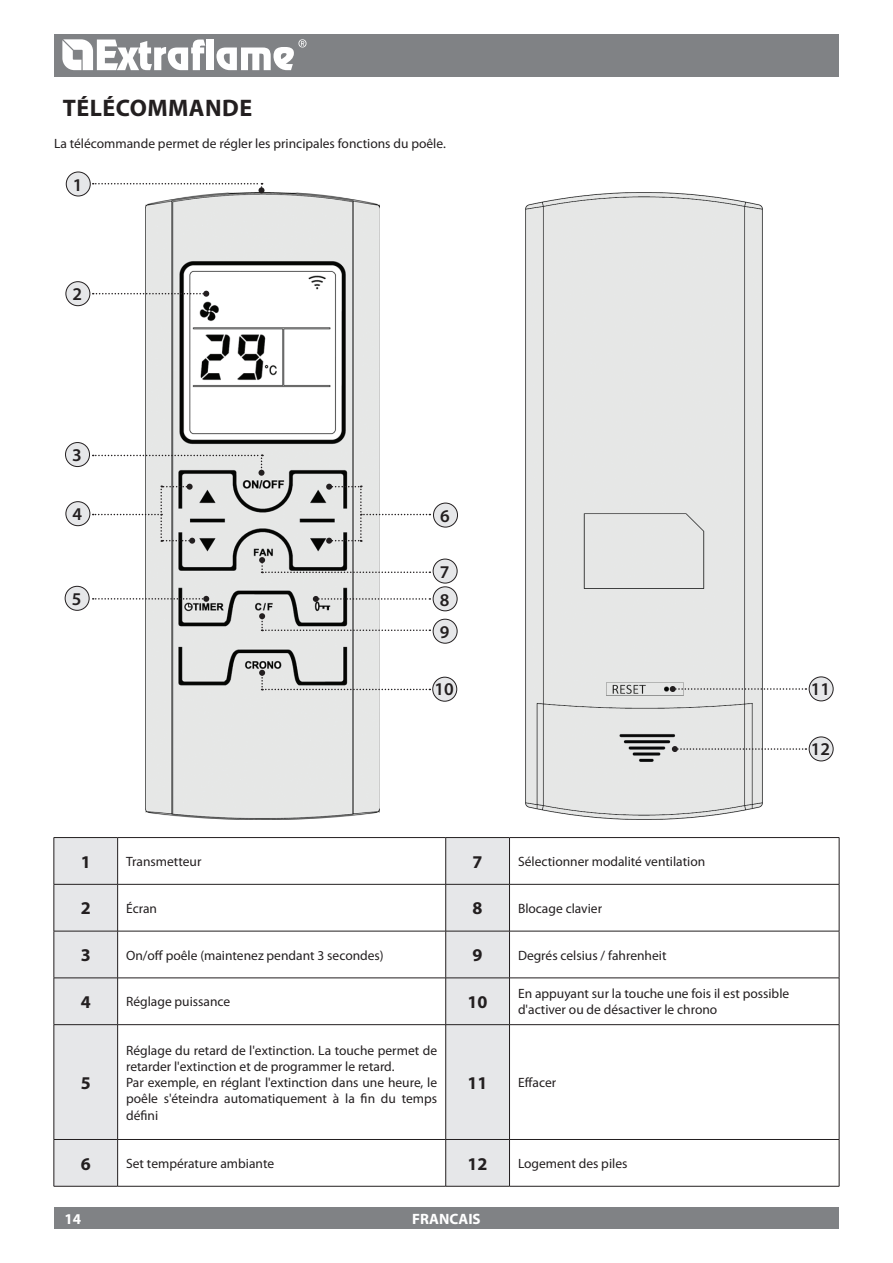
<style>
.page{position:relative;width:893px;height:1263px;background:#fff}
.page>*{position:absolute;margin:0;border:0;box-sizing:border-box;transform-origin:0 0}
.t1{font:700 24px "Myriad Pro";letter-spacing:.02em;color:#231f20}
.t2{font:600 18px/27.8px "Myriad Pro";color:#231f20}
.t3{font:700 18px "Myriad Pro";color:#231f20}
.t4{font:700 15px "Myriad Pro";color:#fff}
.t5{font:13.5px/16.2px "Myriad Pro";color:#231f20}
</style>
<div class="page">
<img style="left:146px;top:192px;width:233px;height:627px">
<div style="left:220px;top:293px;width:94px;height:32px;background:#fff"></div>
<svg style="left:93px;top:484px;width:102px;height:60px"></svg>
<svg style="left:326px;top:484px;width:104px;height:60px"></svg>
<svg style="left:313px;top:596px;width:117px;height:6px"></svg>
<svg style="left:93px;top:596px;width:116px;height:6px"></svg>
<svg style="left:93px;top:183px;width:171px;height:10px"></svg>
<svg style="left:259px;top:670px;width:171px;height:20px"></svg>
<svg style="left:259px;top:613px;width:171px;height:18px"></svg>
<svg style="left:259px;top:557px;width:171px;height:16px"></svg>
<svg style="left:93px;top:291px;width:116px;height:6px"></svg>
<div style="left:66px;top:282px;width:24px;height:24px;background:#e6e7e9;border-radius:50%"></div>
<div style="left:66px;top:281px;width:24px;height:25px;border:1px solid #231f20;border-radius:50%"></div>
<svg style="left:93px;top:454px;width:171px;height:22px"></svg>
<div style="left:66px;top:442px;width:24px;height:24px;background:#e6e7e9;border-radius:50%"></div>
<div style="left:65px;top:442px;width:25px;height:25px;border:1px solid #231f20;border-radius:50%"></div>
<div style="left:66px;top:502px;width:24px;height:24px;background:#e6e7e9;border-radius:50%"></div>
<div style="left:66px;top:501px;width:24px;height:25px;border:1px solid #231f20;border-radius:50%"></div>
<div style="left:65px;top:586px;width:24px;height:24px;background:#e6e7e9;border-radius:50%"></div>
<div style="left:65px;top:586px;width:24px;height:24px;border:1px solid #231f20;border-radius:50%"></div>
<div style="left:66px;top:172px;width:24px;height:24px;background:#e6e7e9;border-radius:50%"></div>
<div style="left:66px;top:172px;width:24px;height:24px;border:1px solid #231f20;border-radius:50%"></div>
<div style="left:433px;top:503px;width:24px;height:24px;background:#e6e7e9;border-radius:50%"></div>
<div style="left:433px;top:503px;width:25px;height:24px;border:1px solid #231f20;border-radius:50%"></div>
<div style="left:433px;top:559px;width:24px;height:24px;background:#e6e7e9;border-radius:50%"></div>
<div style="left:433px;top:559px;width:24px;height:24px;border:1px solid #231f20;border-radius:50%"></div>
<div style="left:433px;top:587px;width:24px;height:24px;background:#e6e7e9;border-radius:50%"></div>
<div style="left:433px;top:587px;width:24px;height:24px;border:1px solid #231f20;border-radius:50%"></div>
<div style="left:433px;top:619px;width:24px;height:24px;background:#e6e7e9;border-radius:50%"></div>
<div style="left:433px;top:619px;width:24px;height:24px;border:1px solid #231f20;border-radius:50%"></div>
<div style="left:433px;top:677px;width:24px;height:24px;background:#e6e7e9;border-radius:50%"></div>
<div style="left:433px;top:677px;width:24px;height:24px;border:1px solid #231f20;border-radius:50%"></div>
<div style="left:526px;top:192px;width:236px;height:627px;background:#e6e7e6"></div>
<svg style="left:672px;top:746px;width:134px;height:6px"></svg>
<div style="left:809px;top:737px;width:24px;height:24px;background:#e6e7e9;border-radius:50%"></div>
<div style="left:809px;top:737px;width:24px;height:24px;border:1px solid #231f20;border-radius:50%"></div>
<svg style="left:670px;top:686px;width:136px;height:6px"></svg>
<div style="left:809px;top:677px;width:24px;height:24px;background:#e6e7e9;border-radius:50%"></div>
<div style="left:809px;top:677px;width:24px;height:24px;border:1px solid #231f20;border-radius:50%"></div>
<div style="left:54px;top:34px;width:785px;height:43px;background:#808285"></div>
<div style="left:54px;top:1208px;width:785px;height:21px;background:#808285"></div>
<svg style="left:62px;top:39px;width:143px;height:31px"></svg>
<div style="left:207px;top:40px;width:7px;height:30px;background:#fff"></div>
<svg style="left:216px;top:39px;width:90px;height:31px"></svg>
<svg style="left:55px;top:838px;width:454px;height:46px"></svg>
<svg style="left:55px;top:885px;width:454px;height:301px"></svg>
<hr style="left:54px;top:837px;width:64px;height:1px;background:#231f20">
<hr style="left:54px;top:838px;width:1px;height:46px;background:#231f20">
<hr style="left:118px;top:837px;width:328px;height:1px;background:#231f20">
<hr style="left:117px;top:838px;width:1px;height:46px;background:#231f20">
<hr style="left:446px;top:837px;width:63px;height:1px;background:#231f20">
<hr style="left:445px;top:838px;width:1px;height:46px;background:#231f20">
<hr style="left:509px;top:837px;width:330px;height:1px;background:#231f20">
<hr style="left:509px;top:838px;width:1px;height:46px;background:#231f20">
<hr style="left:839px;top:838px;width:1px;height:46px;background:#231f20">
<hr style="left:54px;top:884px;width:64px;height:1px;background:#231f20">
<hr style="left:54px;top:884px;width:1px;height:47px;background:#231f20">
<hr style="left:118px;top:884px;width:328px;height:1px;background:#231f20">
<hr style="left:117px;top:884px;width:1px;height:47px;background:#231f20">
<hr style="left:446px;top:884px;width:63px;height:1px;background:#231f20">
<hr style="left:445px;top:884px;width:1px;height:47px;background:#231f20">
<hr style="left:509px;top:884px;width:330px;height:1px;background:#231f20">
<hr style="left:509px;top:884px;width:1px;height:47px;background:#231f20">
<hr style="left:839px;top:884px;width:1px;height:47px;background:#231f20">
<hr style="left:54px;top:931px;width:64px;height:1px;background:#231f20">
<hr style="left:54px;top:931px;width:1px;height:47px;background:#231f20">
<hr style="left:118px;top:931px;width:328px;height:1px;background:#231f20">
<hr style="left:117px;top:931px;width:1px;height:47px;background:#231f20">
<hr style="left:446px;top:931px;width:63px;height:1px;background:#231f20">
<hr style="left:445px;top:931px;width:1px;height:47px;background:#231f20">
<hr style="left:509px;top:931px;width:330px;height:1px;background:#231f20">
<hr style="left:509px;top:931px;width:1px;height:47px;background:#231f20">
<hr style="left:839px;top:931px;width:1px;height:47px;background:#231f20">
<hr style="left:54px;top:978px;width:64px;height:1px;background:#231f20">
<hr style="left:54px;top:978px;width:1px;height:46px;background:#231f20">
<hr style="left:118px;top:978px;width:328px;height:1px;background:#231f20">
<hr style="left:117px;top:978px;width:1px;height:46px;background:#231f20">
<hr style="left:446px;top:978px;width:63px;height:1px;background:#231f20">
<hr style="left:445px;top:978px;width:1px;height:46px;background:#231f20">
<hr style="left:509px;top:978px;width:330px;height:1px;background:#231f20">
<hr style="left:509px;top:978px;width:1px;height:46px;background:#231f20">
<hr style="left:839px;top:978px;width:1px;height:46px;background:#231f20">
<hr style="left:54px;top:1024px;width:64px;height:1px;background:#231f20">
<hr style="left:54px;top:1025px;width:1px;height:114px;background:#231f20">
<hr style="left:118px;top:1024px;width:328px;height:1px;background:#231f20">
<hr style="left:117px;top:1025px;width:1px;height:114px;background:#231f20">
<hr style="left:446px;top:1024px;width:63px;height:1px;background:#231f20">
<hr style="left:445px;top:1025px;width:1px;height:114px;background:#231f20">
<hr style="left:509px;top:1024px;width:330px;height:1px;background:#231f20">
<hr style="left:509px;top:1025px;width:1px;height:114px;background:#231f20">
<hr style="left:839px;top:1025px;width:1px;height:114px;background:#231f20">
<hr style="left:54px;top:1139px;width:64px;height:1px;background:#231f20">
<hr style="left:54px;top:1140px;width:1px;height:46px;background:#231f20">
<hr style="left:118px;top:1139px;width:328px;height:1px;background:#231f20">
<hr style="left:117px;top:1140px;width:1px;height:46px;background:#231f20">
<hr style="left:446px;top:1139px;width:63px;height:1px;background:#231f20">
<hr style="left:445px;top:1140px;width:1px;height:46px;background:#231f20">
<hr style="left:509px;top:1139px;width:330px;height:1px;background:#231f20">
<hr style="left:509px;top:1140px;width:1px;height:46px;background:#231f20">
<hr style="left:839px;top:1140px;width:1px;height:46px;background:#231f20">
<hr style="left:54px;top:1186px;width:64px;height:1px;background:#231f20">
<hr style="left:118px;top:1186px;width:328px;height:1px;background:#231f20">
<hr style="left:446px;top:1186px;width:63px;height:1px;background:#231f20">
<hr style="left:509px;top:1186px;width:330px;height:1px;background:#231f20">
<h1 class="t1" style="left:63px;top:92px;width:191px">TÉLÉCOMMANDE</h1>
<p class="t5" style="left:54px;top:135px;width:393px">La télécommande permet de régler les principales fonctions du poêle.</p>
<h2 class="t2" style="left:73px;top:170px;width:11px">1</h2>
<h2 class="t2" style="left:72px;top:280px;width:11px">2</h2>
<h2 class="t2" style="left:72px;top:441px;width:11px">3</h2>
<h2 class="t2" style="left:72px;top:500px;width:11px">4</h2>
<h2 class="t2" style="left:72px;top:585px;width:11px">5</h2>
<h2 class="t2" style="left:440px;top:501px;width:11px">6</h2>
<h2 class="t2" style="left:440px;top:557px;width:11px">7<br>8</h2>
<h2 class="t2" style="left:440px;top:617px;width:11px">9</h2>
<h2 class="t2" style="left:435px;top:675px;width:21px">10</h2>
<h2 class="t2" style="left:811px;top:675px;width:21px">11</h2>
<h2 class="t2" style="left:811px;top:735px;width:21px">12</h2>
<h2 class="t3" style="left:81px;top:850px;width:11px">1</h2>
<p class="t5" style="left:126px;top:853px;width:77px">Transmetteur</p>
<h2 class="t3" style="left:473px;top:850px;width:11px">7</h2>
<p class="t5" style="left:518px;top:853px;width:189px">Sélectionner modalité ventilation</p>
<h2 class="t3" style="left:81px;top:897px;width:11px">2</h2>
<p class="t5" style="left:126px;top:900px;width:32px">Écran</p>
<h2 class="t3" style="left:473px;top:897px;width:11px">8</h2>
<p class="t5" style="left:518px;top:900px;width:86px">Blocage clavier</p>
<h2 class="t3" style="left:81px;top:943px;width:11px">3</h2>
<p class="t5" style="left:126px;top:947px;width:259px">On/off poêle (maintenez pendant 3 secondes)</p>
<h2 class="t3" style="left:473px;top:943px;width:11px">9</h2>
<p class="t5" style="left:518px;top:947px;width:150px">Degrés celsius / fahrenheit</p>
<h2 class="t3" style="left:81px;top:990px;width:11px">4</h2>
<p class="t5" style="left:126px;top:993px;width:106px">Réglage puissance</p>
<h2 class="t3" style="left:468px;top:990px;width:21px">10</h2>
<p class="t5" style="left:518px;top:985px;width:273px">En appuyant sur la touche une fois il est possible d'activer ou de désactiver le chrono</p>
<h2 class="t3" style="left:81px;top:1071px;width:11px">5</h2>
<p class="t5" style="left:126px;top:1042px;width:313px">Réglage du retard de l'extinction. La touche permet de retarder l'extinction et de programmer le retard.<br>Par exemple, en réglant l'extinction dans une heure, le poêle s'éteindra automatiquement à la fin du temps défini</p>
<h2 class="t3" style="left:468px;top:1071px;width:21px">11</h2>
<p class="t5" style="left:518px;top:1074px;width:40px">Effacer</p>
<h2 class="t3" style="left:81px;top:1152px;width:11px">6</h2>
<p class="t5" style="left:126px;top:1155px;width:150px">Set température ambiante</p>
<h2 class="t3" style="left:468px;top:1152px;width:21px">12</h2>
<p class="t5" style="left:518px;top:1155px;width:111px">Logement des piles</p>
<p class="t4" style="left:65px;top:1209px;width:18px">14</p>
<p class="t4" style="left:412px;top:1209px;width:70px">FRANCAIS</p>
</div>
